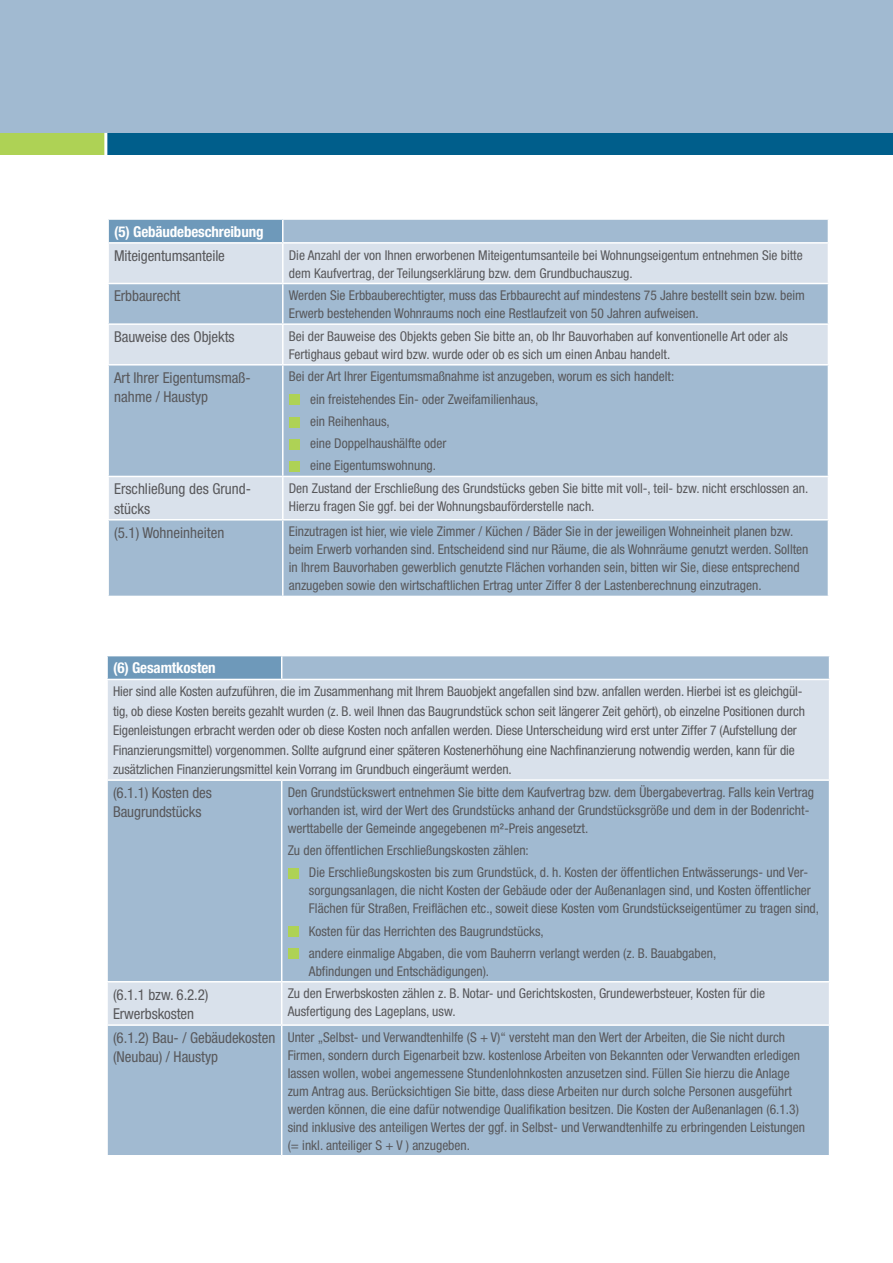
<style>
.page{position:relative;width:893px;height:1263px;background:#fff}
.page>*{position:absolute;margin:0;border:0;box-sizing:border-box;transform-origin:0 0}
.t1{font:condensed 15px/19.5px "Helvetica Neue";letter-spacing:-.005em;color:#58585b}
.t2{font:700 condensed 15px "Helvetica Neue";letter-spacing:-.01em;color:#fff}
.t3{font:condensed 13.5px/18px "Helvetica Neue";color:#58585b}
</style>
<div class="page">
<div style="left:0;top:0;width:893px;height:151px;background:#a1bad1"></div>
<div style="left:0;top:133px;width:893px;height:21px;background:#005e8b"></div>
<div style="left:0;top:133px;width:106px;height:21px;background:#aed255"></div>
<hr style="left:104px;top:133px;width:3px;height:28px;background:#fff">
<svg style="left:109px;top:220px;width:719px;height:376px;background:#9fb8d0"></svg>
<svg style="left:109px;top:244px;width:719px;height:79px;background:#bdcdde"></svg>
<svg style="left:109px;top:325px;width:719px;height:194px;background:#b9cadc"></svg>
<hr style="left:282px;top:220px;width:2px;height:22px;background:#fff">
<hr style="left:107px;top:242px;width:176px;height:2px;background:#fff">
<hr style="left:283px;top:242px;width:546px;height:2px;background:#fff">
<hr style="left:282px;top:244px;width:2px;height:39px;background:#fff">
<hr style="left:107px;top:283px;width:176px;height:1px;background:#fff">
<hr style="left:283px;top:283px;width:546px;height:1px;background:#fff">
<hr style="left:282px;top:284px;width:2px;height:39px;background:#fff">
<hr style="left:107px;top:323px;width:176px;height:2px;background:#fff">
<hr style="left:283px;top:323px;width:546px;height:2px;background:#fff">
<hr style="left:282px;top:325px;width:2px;height:39px;background:#fff">
<hr style="left:107px;top:364px;width:176px;height:2px;background:#fff">
<hr style="left:283px;top:364px;width:546px;height:2px;background:#fff">
<hr style="left:282px;top:366px;width:2px;height:110px;background:#fff">
<hr style="left:107px;top:476px;width:176px;height:1px;background:#fff">
<hr style="left:283px;top:476px;width:546px;height:1px;background:#fff">
<hr style="left:282px;top:477px;width:2px;height:42px;background:#fff">
<hr style="left:107px;top:519px;width:176px;height:1px;background:#fff">
<hr style="left:283px;top:519px;width:546px;height:1px;background:#fff">
<hr style="left:282px;top:520px;width:2px;height:76px;background:#fff">
<div style="left:289px;top:394px;width:11px;height:11px;background:#aed255"></div>
<div style="left:289px;top:417px;width:11px;height:10px;background:#aed255"></div>
<div style="left:289px;top:439px;width:11px;height:11px;background:#aed255"></div>
<div style="left:289px;top:461px;width:11px;height:11px;background:#aed255"></div>
<div style="left:108px;top:656px;width:721px;height:499px;background:#a1bad1"></div>
<svg style="left:108px;top:680px;width:721px;height:344px;background:#b7c9db"></svg>
<div style="left:107px;top:982px;width:175px;height:43px;background:#d9e1eb"></div>
<svg style="left:281px;top:656px;width:1px;height:23px"></svg>
<hr style="left:106px;top:679px;width:176px;height:1px;background:#fff">
<hr style="left:282px;top:679px;width:548px;height:1px;background:#fff">
<hr style="left:106px;top:779px;width:176px;height:2px;background:#fff">
<hr style="left:282px;top:779px;width:548px;height:2px;background:#fff">
<hr style="left:281px;top:781px;width:1px;height:200px;background:#fff">
<hr style="left:106px;top:981px;width:176px;height:1px;background:#fff">
<hr style="left:106px;top:982px;width:2px;height:42px;background:#fff">
<hr style="left:282px;top:981px;width:548px;height:1px;background:#fff">
<hr style="left:281px;top:982px;width:1px;height:42px;background:#fff">
<hr style="left:106px;top:1024px;width:176px;height:2px;background:#fff">
<hr style="left:282px;top:1024px;width:548px;height:2px;background:#fff">
<hr style="left:281px;top:1026px;width:1px;height:129px;background:#fff">
<div style="left:288px;top:868px;width:11px;height:11px;background:#aed255"></div>
<div style="left:288px;top:926px;width:11px;height:11px;background:#aed255"></div>
<div style="left:288px;top:948px;width:11px;height:11px;background:#aed255"></div>
<p class="t2" style="left:114px;top:222px;width:151px">(5) Gebäudebeschreibung</p>
<p class="t1" style="left:114px;top:246px;width:112px">Miteigentumsanteile</p>
<p class="t3" style="left:289px;top:246px;width:515px">Die Anzahl der von Ihnen erworbenen Miteigentumsanteile bei Wohnungseigentum entnehmen Sie bitte dem Kaufvertrag, der Teilungserklärung bzw. dem Grundbuchauszug.</p>
<p class="t1" style="left:114px;top:286px;width:68px">Erbbaurecht</p>
<p class="t3" style="left:289px;top:286px;width:518px">Werden Sie Erbbauberechtigter, muss das Erbbaurecht auf mindestens 75 Jahre bestellt sein bzw. beim<br>Erwerb bestehenden Wohnraums noch eine Restlaufzeit von 50 Jahren aufweisen.</p>
<p class="t1" style="left:114px;top:327px;width:122px">Bauweise des Objekts</p>
<p class="t3" style="left:289px;top:327px;width:501px">Bei der Bauweise des Objekts geben Sie bitte an, ob Ihr Bauvorhaben auf konventionelle Art oder als<br>Fertighaus gebaut wird bzw. wurde oder ob es sich um einen Anbau handelt.</p>
<p class="t1" style="left:114px;top:367px;width:138px">Art Ihrer Eigentumsmaß&shy;nahme / Haustyp</p>
<p class="t3" style="left:310px;top:365px;width:366px;line-height:22.2px;text-indent:-21px">Bei der Art Ihrer Eigentumsmaßnahme ist anzugeben, worum es sich handelt: ein freistehendes Ein- oder Zweifamilienhaus,<br>ein Reihenhaus,<br>eine Doppelhaushälfte oder<br>eine Eigentumswohnung.</p>
<p class="t1" style="left:114px;top:479px;width:138px">Erschließung des Grund&shy;stücks</p>
<p class="t3" style="left:289px;top:479px;width:521px">Den Zustand der Erschließung des Grundstücks geben Sie bitte mit voll-, teil- bzw. nicht erschlossen an.<br>Hierzu fragen Sie ggf. bei der Wohnungsbauförderstelle nach.</p>
<p class="t1" style="left:114px;top:522px;width:112px">(5.1) Wohneinheiten</p>
<p class="t3" style="left:289px;top:522px;width:521px">Einzutragen ist hier, wie viele Zimmer / Küchen / Bäder Sie in der jeweiligen Wohneinheit planen bzw. beim Erwerb vorhanden sind. Entscheidend sind nur Räume, die als Wohnräume genutzt werden. Sollten in Ihrem Bauvorhaben gewerblich genutzte Flächen vorhanden sein, bitten wir Sie, diese entsprechend anzugeben sowie den wirtschaftlichen Ertrag unter Ziffer 8 der Lastenberechnung einzutragen.</p>
<p class="t2" style="left:113px;top:659px;width:104px">(6) Gesamtkosten</p>
<p class="t3" style="left:113px;top:681px;width:693px;line-height:19.5px">Hier sind alle Kosten aufzuführen, die im Zusammenhang mit Ihrem Bauobjekt angefallen sind bzw. anfallen werden. Hierbei ist es gleichgül&shy;tig, ob diese Kosten bereits gezahlt wurden (z. B. weil Ihnen das Baugrundstück schon seit längerer Zeit gehört), ob einzelne Positionen durch Eigenleistungen erbracht werden oder ob diese Kosten noch anfallen werden. Diese Unterscheidung wird erst unter Ziffer 7 (Aufstellung der Finanzierungsmittel) vorgenommen. Sollte aufgrund einer späteren Kostenerhöhung eine Nachfinanzierung notwendig werden, kann für die zusätzlichen Finanzierungsmittel kein Vorrang im Grundbuch eingeräumt werden.</p>
<p class="t1" style="left:113px;top:783px;width:100px">(6.1.1) Kosten des<br>Baugrundstücks</p>
<p class="t3" style="left:288px;top:783px;width:528px">Den Grundstückswert entnehmen Sie bitte dem Kaufvertrag bzw. dem Übergabevertrag. Falls kein Vertrag vorhanden ist, wird der Wert des Grundstücks anhand der Grundstücksgröße und dem in der Bodenricht&shy;werttabelle der Gemeinde angegebenen m²-Preis angesetzt.</p>
<p class="t3" style="left:309px;top:839px;width:501px;line-height:22.2px;text-indent:-21px">Zu den öffentlichen Erschließungskosten zählen:<br>Die Erschließungskosten bis zum Grundstück, d. h. Kosten der öffentlichen Entwässerungs- und Ver-</p>
<p class="t3" style="left:309px;top:881px;width:512px">sorgungsanlagen, die nicht Kosten der Gebäude oder der Außenanlagen sind, und Kosten öffentlicher<br>Flächen für Straßen, Freiflächen etc., soweit diese Kosten vom Grundstückseigentümer zu tragen sind,</p>
<p class="t3" style="left:309px;top:919px;width:409px;line-height:22.2px">Kosten für das Herrichten des Baugrundstücks,<br>andere einmalige Abgaben, die vom Bauherrn verlangt werden (z. B. Bauabgaben,</p>
<p class="t3" style="left:309px;top:962px;width:182px">Abfindungen und Entschädigungen).</p>
<p class="t1" style="left:113px;top:984px;width:97px">(6.1.1 bzw. 6.2.2)<br>Erwerbskosten</p>
<p class="t3" style="left:288px;top:984px;width:479px">Zu den Erwerbskosten zählen z. B. Notar- und Gerichtskosten, Grundewerbsteuer, Kosten für die<br>Ausfertigung des Lageplans, usw.</p>
<p class="t1" style="left:113px;top:1028px;width:164px">(6.1.2) Bau- / Gebäudekosten (Neubau) / Haustyp</p>
<p class="t3" style="left:288px;top:1028px;width:519px">Unter „Selbst- und Verwandtenhilfe (S + V)“ versteht man den Wert der Arbeiten, die Sie nicht durch Firmen, sondern durch Eigenarbeit bzw. kostenlose Arbeiten von Bekannten oder Verwandten erledigen lassen wollen, wobei angemessene Stundenlohnkosten anzusetzen sind. Füllen Sie hierzu die Anlage zum Antrag aus. Berücksichtigen Sie bitte, dass diese Arbeiten nur durch solche Personen ausgeführt werden können, die eine dafür notwendige Qualifikation besitzen. Die Kosten der Außenanlagen (6.1.3) sind inklusive des anteiligen Wertes der ggf. in Selbst- und Verwandtenhilfe zu erbringenden Leistungen (= inkl. anteiliger S + V ) anzugeben.</p>
</div>
